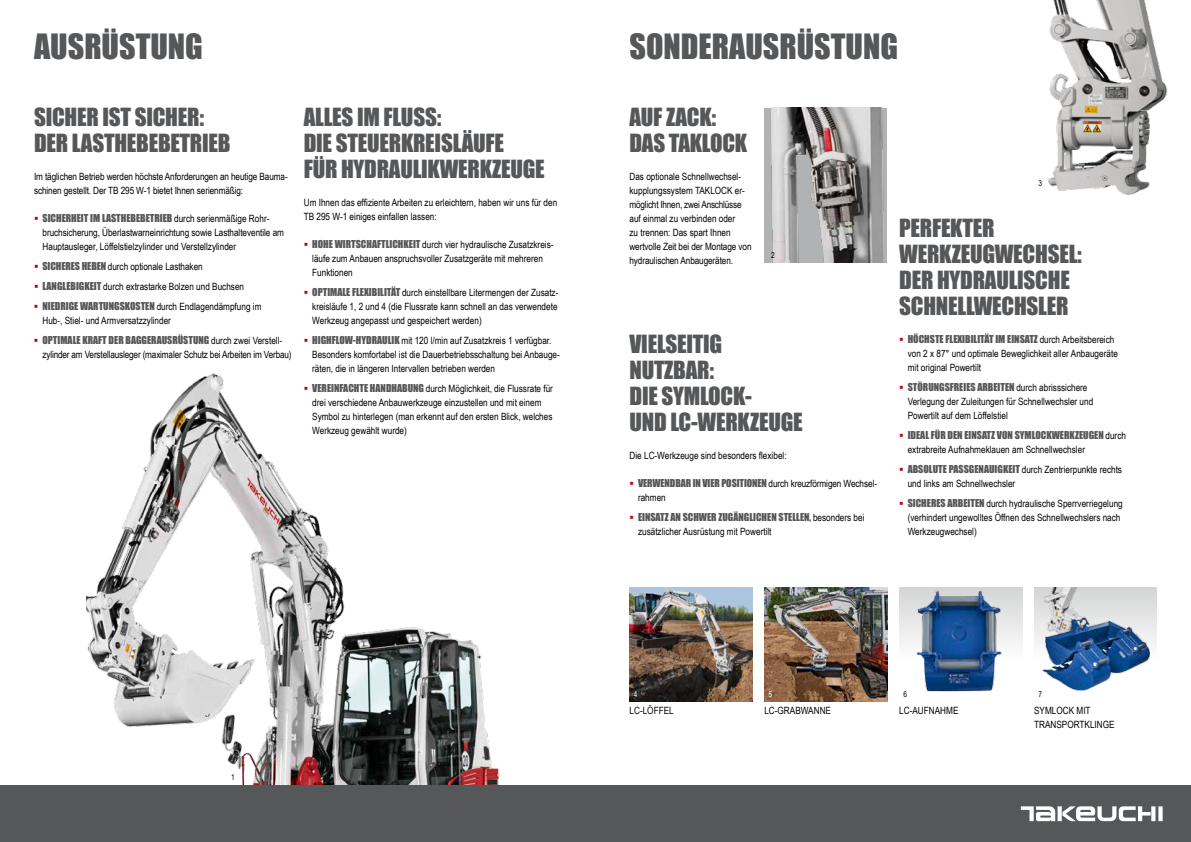
<style>
.page{position:relative;width:1191px;height:842px;background:#fff}
.page>*{position:absolute;margin:0;border:0;box-sizing:border-box;transform-origin:0 0}
.t1{font:32px "Impact";color:#555759}
.t2{font:23px/26px "Impact";letter-spacing:-.01em;color:#555759}
.t3{font:10px/14px "Arial Narrow";color:#000}
.t4{font:10px "Impact";color:#555759}
.t5{font:8px "Arial Narrow";color:#000}
.t6{font:8px "Arial Narrow";color:#fff}
.s1{font-family:"Arial Narrow";color:#000}
.s2{font-family:"Impact";color:#555759}
</style>
<div class="page">
<img style="left:764px;top:108px;width:123px;height:154px">
<img style="left:86px;top:373px;width:414px;height:412px">
<img style="left:764px;top:587px;width:123px;height:114px">
<img style="left:629px;top:587px;width:123px;height:114px">
<img style="left:1034px;top:587px;width:123px;height:104px">
<div style="left:899px;top:587px;width:123px;height:115px;background:linear-gradient(to bottom,#d9d9d9,#fff)"></div>
<img style="left:914px;top:589px;width:90px;height:113px">
<img style="left:1048px;top:0;width:120px;height:195px">
<div style="left:0;top:785px;width:1191px;height:57px;background:#555759"></div>
<svg style="left:1158px;top:806px;width:4px;height:15px"></svg>
<svg style="left:1151px;top:806px;width:4px;height:15px"></svg>
<svg style="left:1057px;top:806px;width:4px;height:15px"></svg>
<svg style="left:1062px;top:806px;width:88px;height:15px"></svg>
<svg style="left:1020px;top:806px;width:35px;height:15px"></svg>
<h1 class="t1" style="left:34px;top:22px;width:170px">AUSRÜSTUNG</h1>
<h2 class="t2" style="left:34px;top:103px;width:198px">SICHER IST SICHER:<br>DER LASTHEBEBETRIEB</h2>
<p class="t3" style="left:34px;top:169px;width:255px">Im täglichen Betrieb werden höchste Anforderungen an heutige Bauma&shy;schinen gestellt. Der TB 295 W-1 bietet Ihnen serienmäßig:</p>
<p class="t4" style="left:43px;top:210px;width:228px">SICHERHEIT IM LASTHEBEBETRIEB <span class="s1">durch serienmäßige Rohr-</span></p>
<p class="t3" style="left:43px;top:225px;width:243px">bruchsicherung, Überlastwarneinrichtung sowie Lasthalteventile am<br>Hauptausleger, Löffelstielzylinder und Verstellzylinder</p>
<p class="t3" style="left:42px;top:256px;width:220px;line-height:20px"><span class="s2">SICHERES HEBEN</span> durch optionale Lasthaken<br><span class="s2">LANGLEBIGKEIT</span> durch extrastarke Bolzen und Buchsen<br><span class="s2">NIEDRIGE WARTUNGSKOSTEN</span> durch Endlagendämpfung im</p>
<p class="t3" style="left:42px;top:313px;width:130px">Hub-, Stiel- und Armversatzzylinder</p>
<p class="t4" style="left:42px;top:332px;width:241px">OPTIMALE KRAFT DER BAGGERAUSRÜSTUNG <span class="s1">durch zwei Verstell-</span></p>
<p class="t3" style="left:42px;top:347px;width:251px">zylinder am Verstellausleger (maximaler Schutz bei Arbeiten im Verbau)</p>
<h2 class="t2" style="left:304px;top:103px;width:243px">ALLES IM FLUSS:<br>DIE STEUERKREISLÄUFE<br>FÜR HYDRAULIKWERKZEUGE</h2>
<p class="t3" style="left:304px;top:195px;width:255px">Um Ihnen das effiziente Arbeiten zu erleichtern, haben wir uns für den<br>TB 295 W-1 einiges einfallen lassen:</p>
<p class="t3" style="left:312px;top:237px;width:243px"><span class="s2">HOHE WIRTSCHAFTLICHKEIT</span> durch vier hydraulische Zusatzkreis&shy;läufe zum Anbauen anspruchsvoller Zusatzgeräte mit mehreren<br>Funktionen</p>
<p class="t3" style="left:312px;top:285px;width:248px;text-align:justify"><span class="s2">OPTIMALE FLEXIBILITÄT</span> durch einstellbare Litermengen der Zusatz&shy;kreisläufe 1, 2 und 4 (die Flussrate kann schnell an das verwendete Werkzeug angepasst und gespeichert werden)</p>
<p class="t3" style="left:312px;top:333px;width:249px"><span class="s2">HIGHFLOW-HYDRAULIK</span> mit 120 l/min auf Zusatzkreis 1 verfügbar.<br>Besonders komfortabel ist die Dauerbetriebsschaltung bei Anbauge&shy;räten, die in längeren Intervallen betrieben werden</p>
<p class="t3" style="left:312px;top:381px;width:242px"><span class="s2">VEREINFACHTE HANDHABUNG</span> durch Möglichkeit, die Flussrate für drei verschiedene Anbauwerkzeuge einzustellen und mit einem Symbol zu hinterlegen (man erkennt auf den ersten Blick, welches Werkzeug gewählt wurde)</p>
<p class="t5" style="left:231px;top:771px;width:5px">1</p>
<h1 class="t1" style="left:629px;top:22px;width:270px">SONDERAUSRÜSTUNG</h1>
<h2 class="t2" style="left:629px;top:103px;width:119px">AUF ZACK:<br>DAS TAKLOCK</h2>
<p class="t3" style="left:629px;top:169px;width:124px">Das optionale Schnellwechsel&shy;kupplungssystem TAKLOCK er&shy;möglicht Ihnen, zwei Anschlüsse auf einmal zu verbinden oder<br>zu trennen: Das spart Ihnen wertvolle Zeit bei der Montage von hydraulischen Anbaugeräten.</p>
<p class="t5" style="left:771px;top:249px;width:5px">2</p>
<h2 class="t2" style="left:629px;top:330px;width:175px">VIELSEITIG<br>NUTZBAR:<br>DIE SYMLOCK-<br>UND LC-WERKZEUGE</h2>
<p class="t3" style="left:629px;top:448px;width:159px">Die LC-Werkzeuge sind besonders flexibel:</p>
<p class="t4" style="left:638px;top:475px;width:241px">VERWENDBAR IN VIER POSITIONEN <span class="s1">durch kreuzförmigen Wechsel-</span></p>
<p class="t3" style="left:638px;top:490px;width:29px">rahmen</p>
<p class="t4" style="left:638px;top:509px;width:228px">EINSATZ AN SCHWER ZUGÄNGLICHEN STELLEN, <span class="s1">besonders bei</span></p>
<p class="t3" style="left:638px;top:524px;width:135px">zusätzlicher Ausrüstung mit Powertilt</p>
<p class="t5" style="left:1038px;top:178px;width:5px">3</p>
<h2 class="t2" style="left:899px;top:214px;width:184px">PERFEKTER<br>WERKZEUGWECHSEL:<br>DER HYDRAULISCHE<br>SCHNELLWECHSLER</h2>
<p class="t4" style="left:907px;top:331px;width:208px">HÖCHSTE FLEXIBILITÄT IM EINSATZ <span class="s1">durch Arbeitsbereich</span></p>
<p class="t3" style="left:907px;top:346px;width:212px">von 2 x 87° und optimale Beweglichkeit aller Anbaugeräte mit original Powertilt</p>
<p class="t4" style="left:907px;top:379px;width:181px">STÖRUNGSFREIES ARBEITEN <span class="s1">durch abrisssichere</span></p>
<p class="t3" style="left:907px;top:394px;width:187px">Verlegung der Zuleitungen für Schnellwechsler und<br>Powertilt auf dem Löffelstiel</p>
<p class="t4" style="left:907px;top:427px;width:220px">IDEAL FÜR DEN EINSATZ VON SYMLOCKWERKZEUGEN <span class="s1">durch</span></p>
<p class="t3" style="left:907px;top:439px;width:216px;line-height:20px">extrabreite Aufnahmeklauen am Schnellwechsler<br><span class="s2">ABSOLUTE PASSGENAUIGKEIT</span> durch Zentrierpunkte rechts</p>
<p class="t3" style="left:907px;top:473px;width:217px;line-height:20px">und links am Schnellwechsler<br><span class="s2">SICHERES ARBEITEN</span> durch hydraulische Sperrverriegelung</p>
<p class="t3" style="left:907px;top:510px;width:214px">(verhindert ungewolltes Öffnen des Schnellwechslers nach<br>Werkzeugwechsel)</p>
<p class="t6" style="left:634px;top:688px;width:5px">4</p>
<p class="t6" style="left:768px;top:688px;width:5px">5</p>
<p class="t3" style="left:629px;top:703px;width:46px">LC-LÖFFEL</p>
<p class="t3" style="left:764px;top:704px;width:68px">LC-GRABWANNE</p>
<p class="t5" style="left:903px;top:689px;width:5px">6</p>
<p class="t5" style="left:1038px;top:689px;width:5px">7</p>
<p class="t3" style="left:899px;top:704px;width:61px">LC-AUFNAHME</p>
<p class="t3" style="left:1034px;top:704px;width:82px">SYMLOCK MIT<br>TRANSPORTKLINGE</p>
</div>
